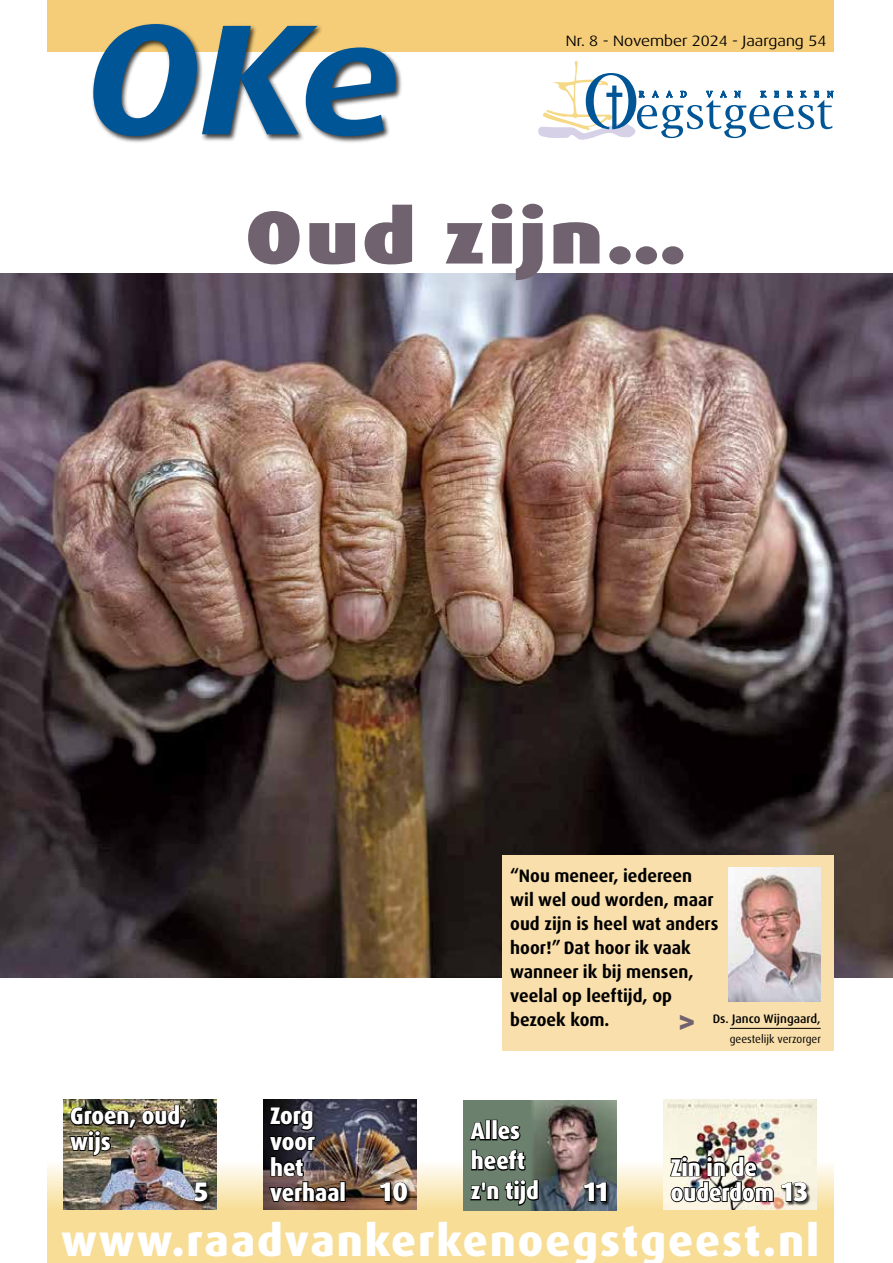
<style>
.page{position:relative;width:893px;height:1263px;background:#fff}
.page>*{position:absolute;margin:0;border:0;box-sizing:border-box;transform-origin:0 0}
.t1{font:italic 700 expanded 157.5px "Dax OT";color:#005596}
.t2{font:900 expanded 75px "Dax OT";letter-spacing:.05em;color:#70636f}
.t3{font:800 43.5px "Dax OT";letter-spacing:.045em;color:#fff}
.t4{font:800 33px "Dax OT";color:#70636f;scale:.95 1}
.t5{font:800 27px "Dax OT";color:#fff}
.t6{font:800 24px/25.5px "Dax OT";color:#fff;scale:.9 1}
.t7{font:700 18px/24px "Dax OT";color:#000;scale:.96 1}
.t8{font:expanded 15px "Dax OT";color:#000}
.t9{font:500 12.3px "Dax OT";color:#000}
.t10{font:11.4px "Dax OT";color:#000}
</style>
<div class="page">
<img style="left:0;top:273px;width:893px;height:704px">
<svg style="left:538px;top:61px;width:295px;height:79px"></svg>
<svg style="left:612px;top:86px;width:4px;height:42px"></svg>
<div style="left:47px;top:0;width:786px;height:51px;background:#f5cd78"></div>
<div style="left:91px;top:23px;width:312px;height:120px;background:#000;opacity:.75"></div>
<svg style="left:47px;top:1152px;width:786px;height:111px;fill:#f7dd96"></svg>
<img style="left:64px;top:1099px;width:153px;height:111px">
<img style="left:264px;top:1099px;width:153px;height:111px">
<div style="left:463px;top:1100px;width:154px;height:111px;background:#6b816d"></div>
<img style="left:531px;top:1100px;width:86px;height:111px">
<img style="left:663px;top:1099px;width:153px;height:111px">
<div style="left:584px;top:1182px;width:26px;height:24px;background:#000;opacity:.75"></div>
<svg style="left:583px;top:1182px;width:24px;height:20px"></svg>
<div style="left:781px;top:1182px;width:30px;height:24px;background:#000;opacity:.75"></div>
<div style="left:194px;top:1182px;width:17px;height:24px;background:#000;opacity:.75"></div>
<img style="left:669px;top:1155px;width:139px;height:48px">
<img style="left:68px;top:1104px;width:140px;height:98px">
<img style="left:268px;top:1106px;width:73px;height:97px">
<div style="left:340px;top:1181px;width:6px;height:21px;border:2px solid #000"></div>
<div style="left:502px;top:855px;width:331px;height:195px;background:#f9dfab"></div>
<hr style="left:730px;top:1028px;width:91px;height:1px;background:#000">
<img style="left:728px;top:867px;width:93px;height:135px">
<svg style="left:469px;top:1119px;width:18px;height:22px"></svg>
<div style="left:485px;top:1120px;width:6px;height:20px;border:2px solid #000"></div>
<div style="left:492px;top:1120px;width:6px;height:20px;border:2px solid #000"></div>
<svg style="left:497px;top:1124px;width:24px;height:17px"></svg>
<svg style="left:471px;top:1149px;width:55px;height:22px"></svg>
<svg style="left:470px;top:1179px;width:70px;height:28px"></svg>
<div style="left:380px;top:1182px;width:32px;height:24px;background:#000;opacity:.75"></div>
<svg style="left:379px;top:1181px;width:29px;height:21px"></svg>
<h1 class="t1" style="left:85px;top:-21px;width:318px">OKe</h1>
<p class="t8" style="left:566px;top:31px;width:262px">Nr. 8 - November 2024 - Jaargang 54</p>
<h2 class="t2" style="left:246px;top:189px;width:442px">Oud zijn…</h2>
<p class="t7" style="left:510px;top:863px;width:218px">“Nou meneer, iedereen wil wel oud worden, maar oud zijn is heel wat anders hoor!” Dat hoor ik vaak wanneer ik bij mensen, veelal op leeftijd, op bezoek kom.</p>
<p class="t9" style="left:713px;top:1010px;width:109px">Ds. Janco Wijngaard,</p>
<p class="t10" style="left:730px;top:1031px;width:93px">geestelijk verzorger</p>
<h3 class="t4" style="left:679px;top:1000px;width:19px">&gt;</h3>
<h3 class="t6" style="left:70px;top:1104px;width:131px">Groen, oud, wijs</h3>
<h3 class="t6" style="left:270px;top:1104px;width:86px">Zorg voor het verhaal</h3>
<h3 class="t6" style="left:471px;top:1116px;width:62px;line-height:30px">Alles heeft</h3>
<h3 class="t6" style="left:671px;top:1155px;width:116px">Zin in de ouderdom</h3>
<h3 class="t5" style="left:380px;top:1174px;width:30px">10</h3>
<h3 class="t6" style="left:471px;top:1179px;width:77px">z'n tijd</h3>
<h3 class="t5" style="left:194px;top:1174px;width:16px">5</h3>
<h3 class="t5" style="left:584px;top:1174px;width:26px">11</h3>
<h3 class="t5" style="left:781px;top:1174px;width:28px">13</h3>
<h3 class="t3" style="left:61px;top:1213px;width:760px">www.raadvankerkenoegstgeest.nl</h3>
</div>
